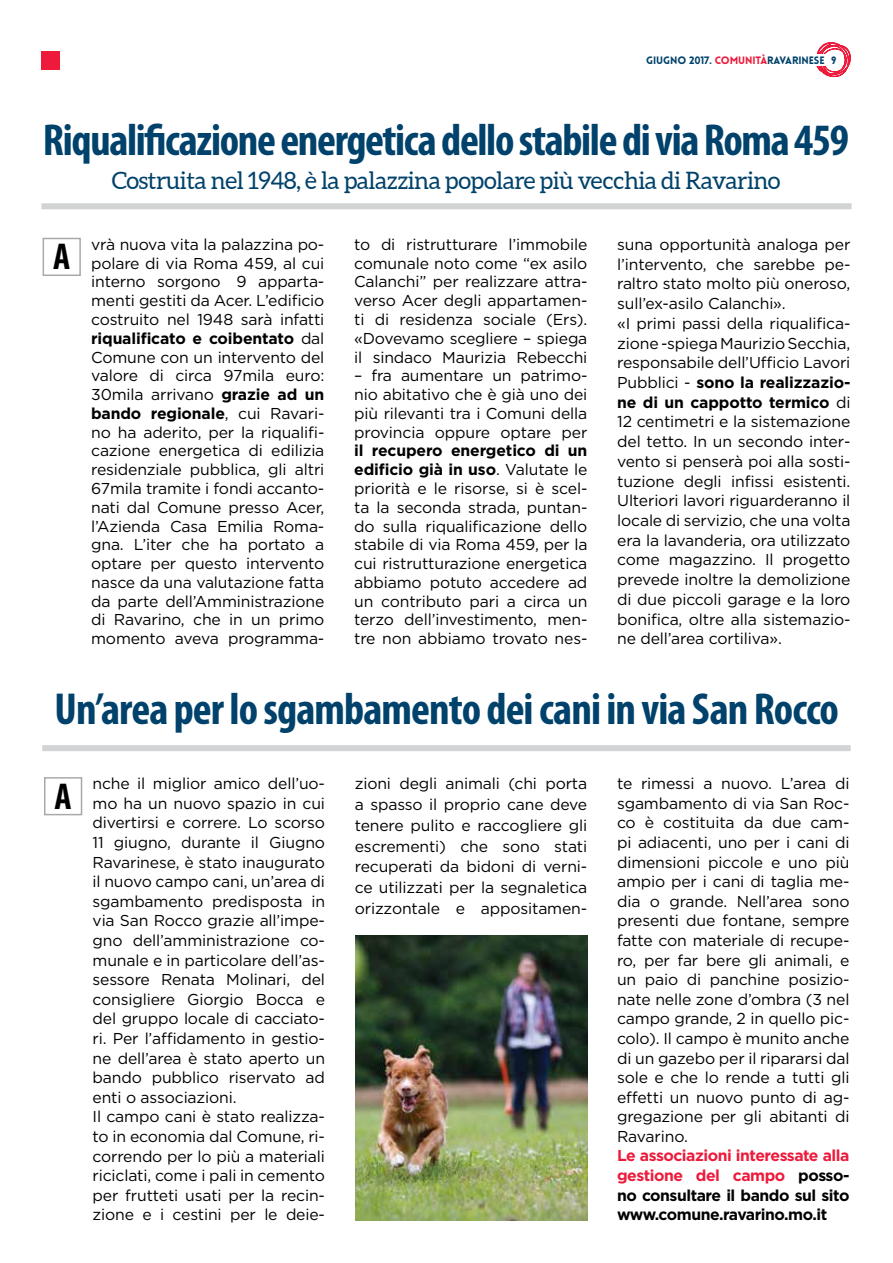
<style>
.page{position:relative;width:893px;height:1263px;background:#fff}
.page>*{position:absolute;margin:0;border:0;box-sizing:border-box;transform-origin:0 0}
.t1{font:700 condensed 45px "Myriad Pro";letter-spacing:-.03em;color:#00426b}
.t2{font:700 condensed 37.5px "Myriad Pro";color:#000}
.t3{font:24px "Aleo";letter-spacing:-.02em;color:#00426b}
.t4{font:15.75px/19.6px "Gotham";letter-spacing:-.01em;color:#000;text-align:justify}
.t5{font:700 15.75px/19.6px "Gotham";letter-spacing:-.03em;color:#000;text-align:justify}
.t6{font:900 10.5px "Lovelo";letter-spacing:-.01em;color:#00426b}
.s1{color:#ed1a3b}
.s2{font-weight:700}
</style>
<div class="page">
<svg style="left:816px;top:42px;width:35px;height:35px"></svg>
<div style="left:402px;top:55px;width:423px;height:11px;background:#fff"></div>
<div style="left:43px;top:238px;width:38px;height:38px;border:2px solid #a7a9ac"></div>
<div style="left:41px;top:203px;width:811px;height:6px;background:#d1d3d4"></div>
<div style="left:42px;top:745px;width:809px;height:6px;background:#d1d3d4"></div>
<div style="left:44px;top:777px;width:38px;height:38px;border:2px solid #a7a9ac"></div>
<img style="left:355px;top:936px;width:232px;height:284px">
<div style="left:41px;top:51px;width:19px;height:18px;background:#ed1a3b"></div>
<p class="t6" style="left:646px;top:54px;width:192px">GIUGNO 2017. <span class="s1">COMUNITÀ</span>RAVARINESE 9</p>
<h1 class="t1" style="left:43px;top:112px;width:807px">Riqualificazione energetica dello stabile di via Roma 459</h1>
<h3 class="t3" style="left:112px;top:167px;width:670px">Costruita nel 1948, è la palazzina popolare più vecchia di Ravarino</h3>
<h2 class="t2" style="left:53px;top:233px;width:19px">A</h2>
<p class="t4" style="left:91px;top:235px;width:235px;line-height:18.8px">vrà nuova vita la palazzina po&shy;polare di via Roma 459, al cui interno sorgono 9 apparta&shy;menti gestiti da Acer. L’edificio costruito nel 1948 sarà infatti <span class="s2">riqualificato e coibentato</span> dal Comune con un intervento del valore di circa 97mila euro:<br>30mila arrivano <span class="s2">grazie ad un bando regionale</span>, cui Ravari&shy;no ha aderito, per la riqualifi&shy;cazione energetica di edilizia residenziale pubblica, gli altri 67mila tramite i fondi accanto&shy;nati dal Comune presso Acer, l’Azienda Casa Emilia Roma&shy;gna. L’iter che ha portato a optare per questo intervento nasce da una valutazione fatta da parte dell’Amministrazione di Ravarino, che in un primo momento aveva programma-</p>
<p class="t4" style="left:354px;top:235px;width:235px;line-height:18.8px">to di ristrutturare l’immobile comunale noto come “ex asilo Calanchi” per realizzare attra&shy;verso Acer degli appartamen&shy;ti di residenza sociale (Ers). «Dovevamo scegliere – spiega il sindaco Maurizia Rebecchi</p>
<p class="t4" style="left:354px;top:366px;width:235px;line-height:18.8px">– fra aumentare un patrimo&shy;nio abitativo che è già uno dei più rilevanti tra i Comuni della provincia oppure optare per</p>
<p class="t4" style="left:354px;top:441px;width:235px;line-height:18.8px"><span class="s2">il recupero energetico di un edificio già in uso</span>. Valutate le priorità e le risorse, si è scel&shy;ta la seconda strada, puntan&shy;do sulla riqualificazione dello stabile di via Roma 459, per la cui ristrutturazione energetica abbiamo potuto accedere ad un contributo pari a circa un terzo dell’investimento, men&shy;tre non abbiamo trovato nes-</p>
<p class="t4" style="left:617px;top:234px;width:235px;text-align:left">suna opportunità analoga per l’intervento, che sarebbe pe&shy;raltro stato molto più oneroso, sull’ex-asilo Calanchi».<br>«I primi passi della riqualifica&shy;zione -spiega Maurizio Secchia, responsabile dell’Ufficio Lavori<br>Pubblici - <span class="s2">sono la realizzazio&shy;ne di un cappotto termico</span> di<br>12 centimetri e la sistemazione del tetto. In un secondo inter&shy;vento si penserà poi alla sosti&shy;tuzione degli infissi esistenti.<br>Ulteriori lavori riguarderanno il locale di servizio, che una volta era la lavanderia, ora utilizzato come magazzino. Il progetto prevede inoltre la demolizione di due piccoli garage e la loro bonifica, oltre alla sistemazio&shy;ne dell’area cortiliva».</p>
<h1 class="t1" style="left:54px;top:681px;width:786px">Un’area per lo sgambamento dei cani in via San Rocco</h1>
<h2 class="t2" style="left:55px;top:773px;width:19px">A</h2>
<p class="t4" style="left:93px;top:773px;width:234px;text-align:left">nche il miglior amico dell’uo&shy;mo ha un nuovo spazio in cui divertirsi e correre. Lo scorso<br>11 giugno, durante il Giugno<br>Ravarinese, è stato inaugurato il nuovo campo cani, un’area di sgambamento predisposta in via San Rocco grazie all’impe&shy;gno dell’amministrazione co&shy;munale e in particolare dell’as&shy;sessore Renata Molinari, del consigliere Giorgio Bocca e del gruppo locale di cacciato&shy;ri. Per l’affidamento in gestio&shy;ne dell’area è stato aperto un bando pubblico riservato ad enti o associazioni.<br>Il campo cani è stato realizza&shy;to in economia dal Comune, ri&shy;correndo per lo più a materiali riciclati, come i pali in cemento per frutteti usati per la recin&shy;zione e i cestini per le deie-</p>
<p class="t4" style="left:355px;top:773px;width:234px;line-height:20.9px">zioni degli animali (chi porta a spasso il proprio cane deve tenere pulito e raccogliere gli escrementi) che sono stati recuperati da bidoni di verni&shy;ce utilizzati per la segnaletica orizzontale e appositamen-</p>
<p class="t4" style="left:617px;top:773px;width:234px">te rimessi a nuovo. L’area di sgambamento di via San Roc&shy;co è costituita da due cam&shy;pi adiacenti, uno per i cani di dimensioni piccole e uno più ampio per i cani di taglia me&shy;dia o grande. Nell’area sono presenti due fontane, sempre fatte con materiale di recupe&shy;ro, per far bere gli animali, e un paio di panchine posizio&shy;nate nelle zone d’ombra (3 nel campo grande, 2 in quello pic&shy;colo). Il campo è munito anche di un gazebo per il ripararsi dal sole e che lo rende a tutti gli effetti un nuovo punto di ag&shy;gregazione per gli abitanti di Ravarino.</p>
<p class="t5" style="left:617px;top:1146px;width:234px"><span class="s1">Le associazioni interessate alla gestione del campo</span> posso&shy;no consultare il bando sul sito www.comune.ravarino.mo.it</p>
</div>
